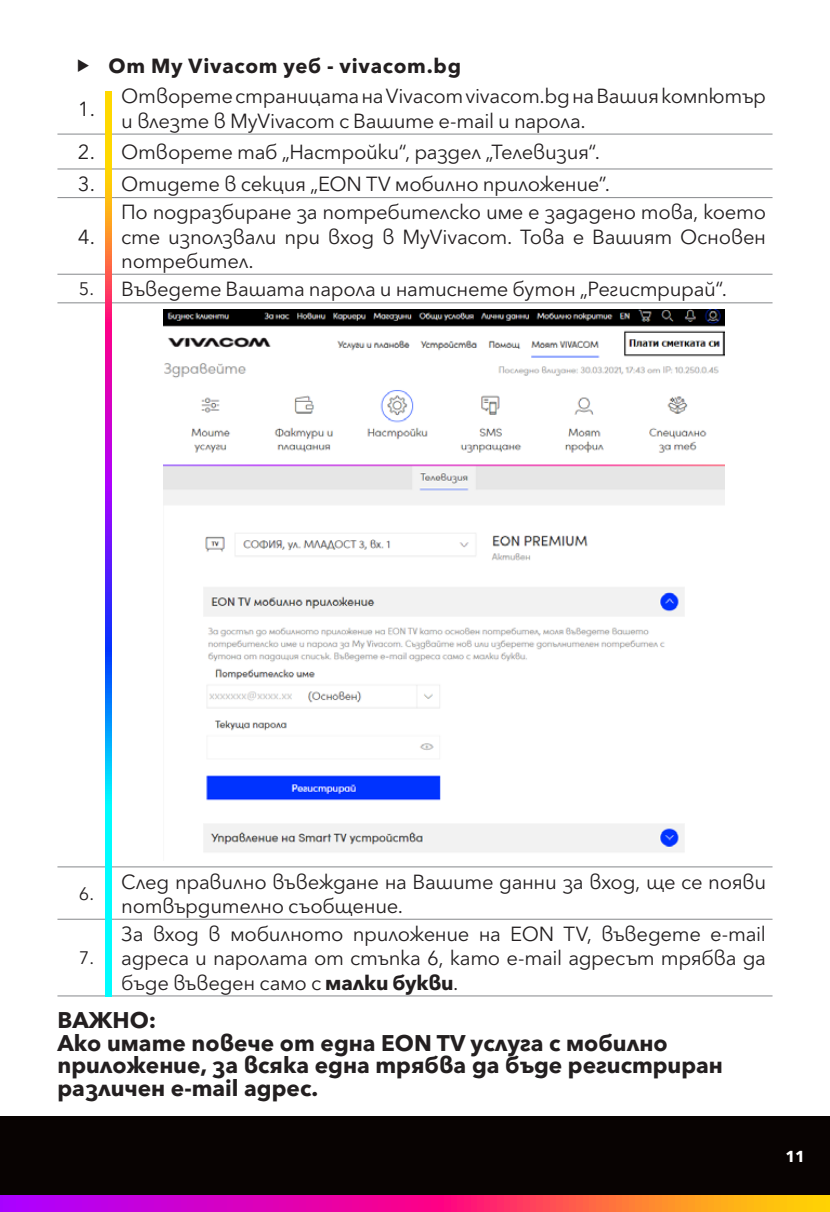
<style>
.page{position:relative;width:830px;height:1212px;background:#fff}
.page>*{position:absolute;margin:0;border:0;box-sizing:border-box;transform-origin:0 0}
.t1{font:700 22.5px/22.5px "Avenir Next Cyr";color:#231f20}
.t2{font:20.25px/24.3px "Avenir Next Cyr";letter-spacing:-.015em;color:#231f20}
.t3{font:700 20.25px/42.8px "Avenir Next Cyr";letter-spacing:.035em;color:#231f20}
.t4{font:18px "Avenir Next Cyr";color:#231f20}
.t5{font:700 15.75px "Avenir Next Cyr";color:#fff}
.s1{font-family:"Sofia Pro";font-weight:400}
.s2{font-weight:400}
.s3{font-size:18px}
.s4{font-weight:700}
</style>
<div class="page">
<div style="left:0;top:1116px;width:829px;height:96px;background:#080302"></div>
<svg style="left:0;top:1195px;width:829px;height:17px;background:#e83883"></svg>
<hr style="left:57px;top:134px;width:58px;height:1px;background:#939598">
<hr style="left:115px;top:134px;width:657px;height:1px;background:#939598">
<hr style="left:57px;top:168px;width:58px;height:2px;background:#939598">
<hr style="left:115px;top:168px;width:657px;height:2px;background:#939598">
<hr style="left:57px;top:197px;width:58px;height:1px;background:#939598">
<hr style="left:115px;top:197px;width:657px;height:1px;background:#939598">
<hr style="left:57px;top:274px;width:58px;height:1px;background:#939598">
<hr style="left:115px;top:274px;width:657px;height:1px;background:#939598">
<hr style="left:57px;top:302px;width:58px;height:1px;background:#939598">
<hr style="left:115px;top:302px;width:657px;height:1px;background:#939598">
<hr style="left:57px;top:866px;width:58px;height:1px;background:#939598">
<hr style="left:115px;top:866px;width:657px;height:1px;background:#939598">
<hr style="left:57px;top:919px;width:58px;height:1px;background:#939598">
<hr style="left:115px;top:919px;width:657px;height:1px;background:#939598">
<hr style="left:57px;top:995px;width:58px;height:1px;background:#939598">
<hr style="left:115px;top:995px;width:657px;height:1px;background:#939598">
<img style="left:163px;top:309px;width:560px;height:543px">
<svg style="left:105px;top:91px;width:7px;height:905px;background:#777cbc"></svg>
<p class="t3" style="left:77px;top:42px;width:386px"><span class="s1">▶</span> От My Vivacom уеб - vivacom.bg<br><span class="s2">1.</span></p>
<p class="t2" style="left:121px;top:82px;width:646px">Отворете страницата на Vivacom vivacom.bg на Вашия компютър и влезте в MyVivacom с Вашите е-mail и парола.</p>
<p class="t2" style="left:78px;top:138px;width:523px">2. Отворете таб „Настройки“, раздел „Телевизия“.</p>
<p class="t2" style="left:78px;top:170px;width:533px">3. Отидете в секция „EON ТV мобилно приложение”.</p>
<p class="t2" style="left:78px;top:222px;width:19px">4.</p>
<p class="t2" style="left:121px;top:198px;width:646px;text-align:justify">По подразбиране за потребителско име е зададено това, което сте използвали при вход в MyVivacom. Това е Вашият Основен потребител.</p>
<p class="t2" style="left:79px;top:275px;width:649px"><span class="s3">5.</span> Въведете Вашата парола и натиснете бутон „Регистрирай“.</p>
<p class="t4" style="left:79px;top:879px;width:17px">6.</p>
<p class="t2" style="left:121px;top:867px;width:646px">След правилно въвеждане на Вашите данни за вход, ще се появи потвърдително съобщение.</p>
<p class="t2" style="left:121px;top:920px;width:646px;text-align:justify">За вход в мобилното приложение на EON TV, въведете e-mail адреса и паролата от стъпка 6, като e-mail адресът трябва да бъде въведен само с <span class="s4">малки букви</span>.</p>
<p class="t1" style="left:57px;top:1007px;width:666px">ВАЖНО:<br>Ако имате повече от една EON TV услуга с мобилно приложение, за всяка една трябва да бъде регистриран различен e-mail адрес.</p>
<p class="t4" style="left:79px;top:944px;width:17px">7.</p>
<p class="t5" style="left:785px;top:1144px;width:21px">11</p>
</div>
